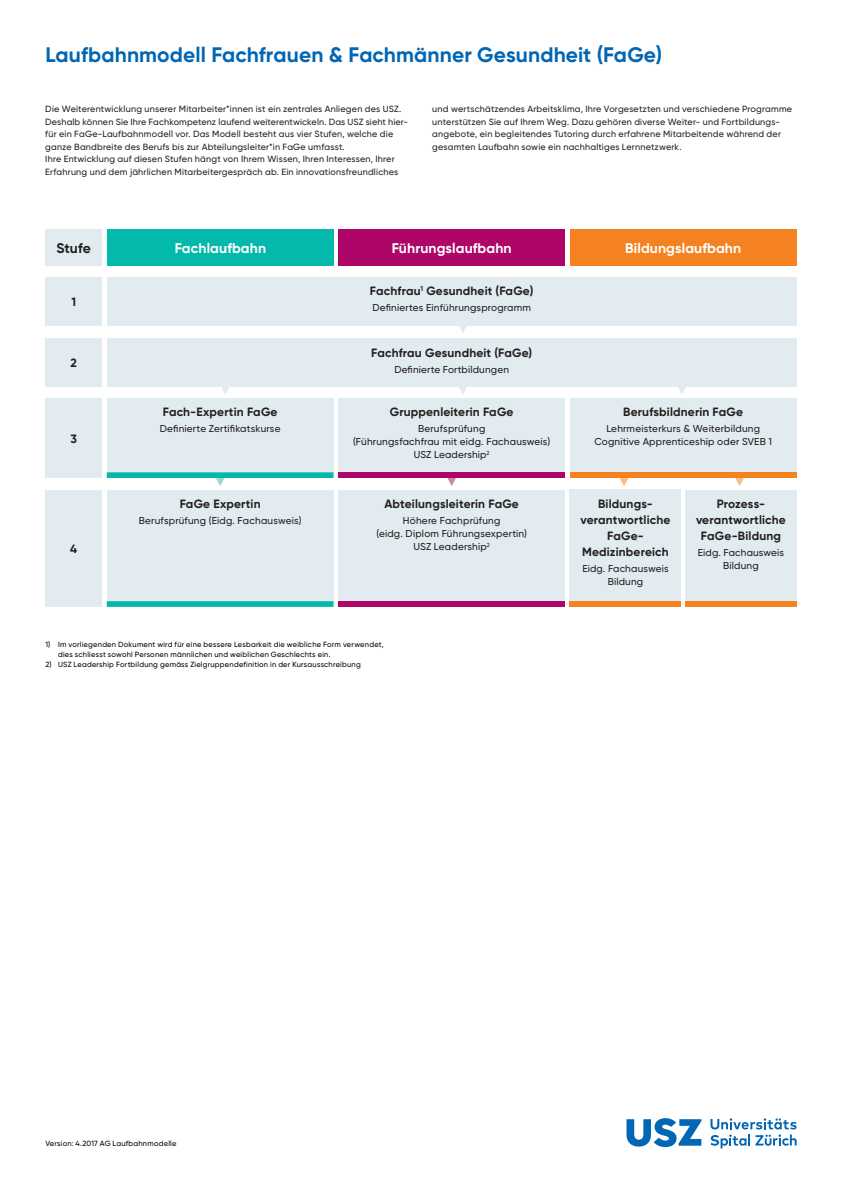
<style>
.page{position:relative;width:842px;height:1191px;background:#fff}
.page>*{position:absolute;margin:0;border:0;box-sizing:border-box;transform-origin:0 0}
.t1{font:700 21px "USZ Gilroy";letter-spacing:.005em;color:#0166b3}
.t2{font:700 14px "USZ Gilroy";letter-spacing:.01em;color:#fff}
.t3{font:700 14px "USZ Gilroy";letter-spacing:.01em;color:#231f20}
.t4{font:700 12px/16px "USZ Gilroy";letter-spacing:.01em;color:#231f20;text-align:center}
.t5{font:500 10px "USZ Gilroy";letter-spacing:.02em;color:#231f20}
.t6{font:500 9px/12.5px "USZ Gilroy";letter-spacing:.025em;color:#231f20}
.t7{font:500 7.5px "USZ Gilroy";letter-spacing:.03em;color:#000}
</style>
<div class="page">
<div style="left:338px;top:398px;width:227px;height:74px;background:#e2ebef"></div>
<div style="left:107px;top:229px;width:227px;height:37px;background:#03b9ac"></div>
<div style="left:45px;top:229px;width:57px;height:37px;background:#e2ebef"></div>
<div style="left:45px;top:277px;width:57px;height:48px;background:#e2ebef"></div>
<div style="left:45px;top:338px;width:57px;height:49px;background:#e2ebef"></div>
<div style="left:45px;top:398px;width:57px;height:80px;background:#e2ebef"></div>
<div style="left:45px;top:490px;width:57px;height:117px;background:#e2ebef"></div>
<div style="left:107px;top:277px;width:690px;height:48px;background:#e2ebef"></div>
<div style="left:107px;top:338px;width:690px;height:49px;background:#e2ebef"></div>
<div style="left:338px;top:229px;width:227px;height:37px;background:#ad0668"></div>
<div style="left:570px;top:229px;width:227px;height:37px;background:#f58220"></div>
<div style="left:107px;top:398px;width:227px;height:74px;background:#e2ebef"></div>
<div style="left:107px;top:490px;width:227px;height:111px;background:#e2ebef"></div>
<div style="left:338px;top:490px;width:227px;height:111px;background:#e2ebef"></div>
<div style="left:570px;top:398px;width:227px;height:74px;background:#e2ebef"></div>
<div style="left:570px;top:490px;width:111px;height:112px;background:#e2ebef"></div>
<div style="left:685px;top:490px;width:112px;height:111px;background:#e2ebef"></div>
<svg style="left:459px;top:325px;width:8px;height:8px"></svg>
<svg style="left:459px;top:387px;width:8px;height:7px"></svg>
<svg style="left:678px;top:387px;width:8px;height:7px"></svg>
<svg style="left:221px;top:387px;width:8px;height:8px"></svg>
<svg style="left:447px;top:478px;width:9px;height:8px"></svg>
<svg style="left:735px;top:478px;width:9px;height:8px"></svg>
<svg style="left:620px;top:478px;width:8px;height:8px"></svg>
<svg style="left:107px;top:601px;width:227px;height:6px"></svg>
<svg style="left:107px;top:472px;width:227px;height:14px"></svg>
<div style="left:338px;top:601px;width:227px;height:6px;background:#ad0668"></div>
<div style="left:338px;top:472px;width:227px;height:6px;background:#ad0668"></div>
<div style="left:570px;top:601px;width:111px;height:6px;background:#f58220"></div>
<div style="left:685px;top:601px;width:112px;height:6px;background:#f58220"></div>
<div style="left:570px;top:472px;width:227px;height:6px;background:#f58220"></div>
<svg style="left:626px;top:1118px;width:75px;height:29px"></svg>
<svg style="left:710px;top:1118px;width:87px;height:30px"></svg>
<p class="t1" style="left:45px;top:42px;width:618px">Laufbahnmodell Fachfrauen &amp; Fachmänner Gesundheit (FaGe)</p>
<p class="t6" style="left:45px;top:103px;width:364px">Die Weiterentwicklung unserer Mitarbeiter*innen ist ein zentrales Anliegen des USZ.<br>Deshalb können Sie Ihre Fachkompetenz laufend weiterentwickeln. Das USZ sieht hier&shy;für ein FaGe-Laufbahnmodell vor. Das Modell besteht aus vier Stufen, welche die ganze Bandbreite des Berufs bis zur Abteilungsleiter*in FaGe umfasst.</p>
<p class="t6" style="left:45px;top:153px;width:355px">Ihre Entwicklung auf diesen Stufen hängt von Ihrem Wissen, Ihren Interessen, Ihrer<br>Erfahrung und dem jährlichen Mitarbeitergespräch ab. Ein innovationsfreundliches</p>
<p class="t6" style="left:432px;top:103px;width:361px">und wertschätzendes Arbeitsklima, Ihre Vorgesetzten und verschiedene Programme unterstützen Sie auf Ihrem Weg. Dazu gehören diverse Weiter- und Fortbildungs-</p>
<p class="t6" style="left:432px;top:128px;width:350px">angebote, ein begleitendes Tutoring durch erfahrene Mitarbeitende während der gesamten Laufbahn sowie ein nachhaltiges Lernnetzwerk.</p>
<p class="t3" style="left:56px;top:239px;width:36px">Stufe</p>
<p class="t2" style="left:175px;top:239px;width:93px">Fachlaufbahn</p>
<p class="t4" style="left:71px;top:294px;width:6px">1</p>
<p class="t4" style="left:71px;top:355px;width:8px">2</p>
<p class="t4" style="left:70px;top:430px;width:8px">3</p>
<p class="t4" style="left:70px;top:541px;width:8px">4</p>
<p class="t4" style="left:163px;top:404px;width:116px">Fach-Expertin FaGe</p>
<p class="t5" style="left:160px;top:422px;width:122px">Definierte Zertifikatskurse</p>
<p class="t4" style="left:180px;top:496px;width:83px">FaGe Expertin</p>
<p class="t5" style="left:139px;top:514px;width:164px">Berufsprüfung (Eidg. Fachausweis)</p>
<p class="t2" style="left:392px;top:239px;width:121px">Führungslaufbahn</p>
<p class="t2" style="left:625px;top:239px;width:117px">Bildungslaufbahn</p>
<p class="t4" style="left:370px;top:283px;width:165px">Fachfrau<sup>1</sup> Gesundheit (FaGe)</p>
<p class="t5" style="left:372px;top:301px;width:160px">Definiertes Einführungsprogramm</p>
<p class="t4" style="left:371px;top:344px;width:162px">Fachfrau Gesundheit (FaGe)</p>
<p class="t5" style="left:394px;top:363px;width:116px">Definierte Fortbildungen</p>
<p class="t4" style="left:390px;top:404px;width:125px">Gruppenleiterin FaGe</p>
<p class="t5" style="left:418px;top:422px;width:69px">Berufsprüfung</p>
<p class="t5" style="left:353px;top:435px;width:199px">(Führungsfachfrau mit eidg. Fachausweis)</p>
<p class="t5" style="left:414px;top:448px;width:77px">USZ Leadership<sup>2</sup></p>
<p class="t4" style="left:384px;top:496px;width:136px">Abteilungsleiterin FaGe</p>
<p class="t5" style="left:403px;top:514px;width:99px">Höhere Fachprüfung</p>
<p class="t5" style="left:376px;top:527px;width:152px">(eidg. Diplom Führungsexpertin)</p>
<p class="t5" style="left:413px;top:540px;width:78px">USZ Leadership<sup>2</sup></p>
<p class="t4" style="left:623px;top:404px;width:121px">Berufsbildnerin FaGe</p>
<p class="t5" style="left:606px;top:422px;width:155px">Lehrmeisterkurs &amp; Weiterbildung</p>
<p class="t5" style="left:594px;top:435px;width:179px">Cognitive Apprenticeship oder SVEB 1</p>
<p class="t4" style="left:580px;top:496px;width:91px">Bildungs&shy;verantwortliche<br>FaGe-<br>Medizinbereich</p>
<p class="t5" style="left:582px;top:562px;width:88px">Eidg. Fachausweis</p>
<p class="t5" style="left:608px;top:575px;width:37px">Bildung</p>
<p class="t4" style="left:696px;top:496px;width:91px">Prozess&shy;verantwortliche<br>FaGe-Bildung</p>
<p class="t5" style="left:698px;top:546px;width:88px">Eidg. Fachausweis</p>
<p class="t5" style="left:723px;top:559px;width:37px">Bildung</p>
<p class="t7" style="left:45px;top:639px;width:340px">1) Im vorliegenden Dokument wird für eine bessere Lesbarkeit die weibliche Form verwendet,</p>
<p class="t7" style="left:58px;top:649px;width:274px">dies schliesst sowohl Personen männlichen und weiblichen Geschlechts ein.</p>
<p class="t7" style="left:45px;top:659px;width:317px">2) USZ Leadership Fortbildung gemäss Zielgruppendefinition in der Kursausschreibung</p>
<p class="t7" style="left:45px;top:1138px;width:133px">Version: 4.2017 AG Laufbahnmodelle</p>
</div>
